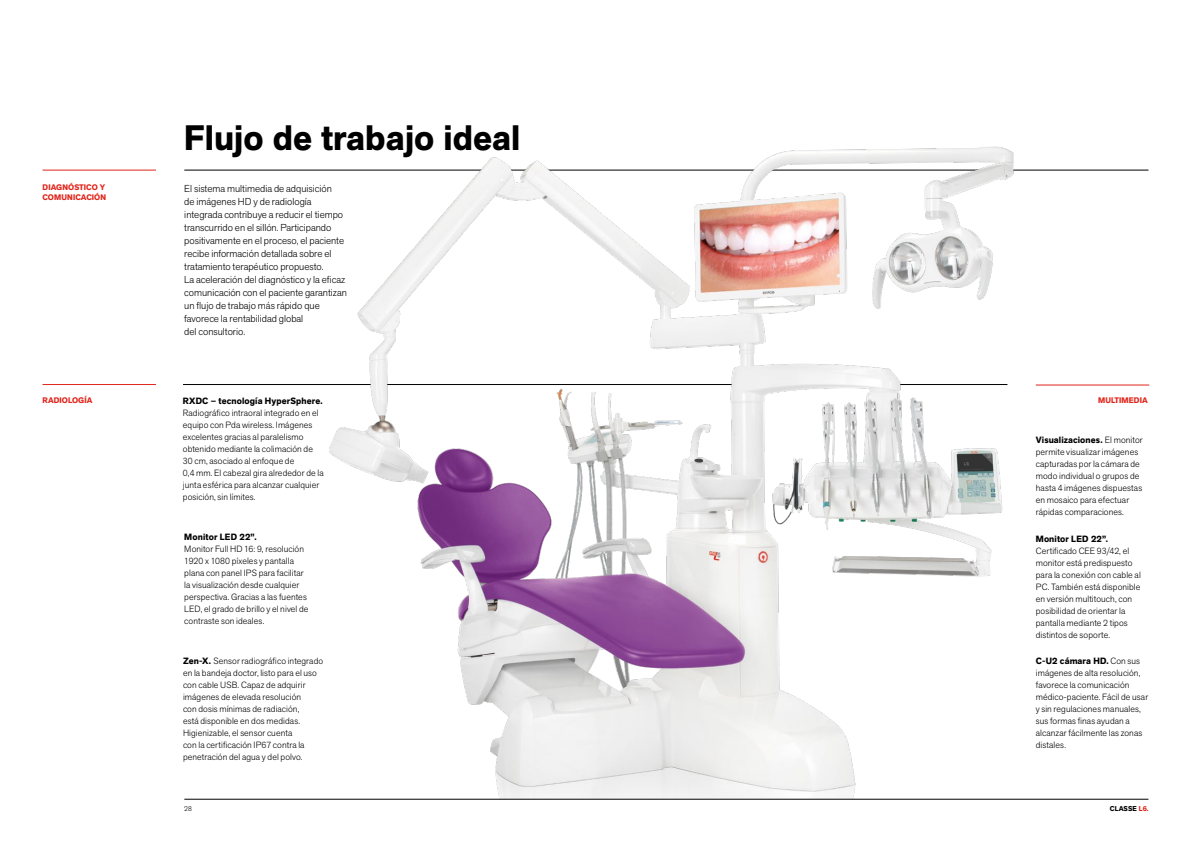
<style>
.page{position:relative;width:1191px;height:842px;background:#fff}
.page>*{position:absolute;margin:0;border:0;box-sizing:border-box;transform-origin:0 0}
.Titolo{font:700 35px "Akzid Grtsk Next";color:#000}
.Testo{font:300 10px/13px "Akzid Grtsk Next";color:#000}
.Testo_descrizione{font:300 9px/12px "Akzid Grtsk Next";letter-spacing:.01em;color:#000}
.Testo_descrizione-2{font:700 9px "Akzid Grtsk Next";letter-spacing:.015em;color:#000}
.Titoletto{font:700 8px/9.6px "Akzid Grtsk Next";letter-spacing:.01em;color:#e1251b}
.diciture_fondo_pagin{font:700 7px "Akzid Grtsk Next";letter-spacing:.01em;color:#000}
.diciture_fondo_pagin-2{font:300 7px "Akzid Grtsk Next";color:#000}
.s1{font-weight:700}
.s2{color:#e1251b}
</style>
<div class="page">
<hr style="left:183px;top:384px;width:824px;height:1px;background:#000">
<hr style="left:184px;top:170px;width:964px;height:1px;background:#000">
<img style="left:266px;top:146px;width:796px;height:653px">
<hr style="left:184px;top:799px;width:964px;height:1px;background:#000">
<hr style="left:43px;top:170px;width:113px;height:1px;background:#e1251b">
<hr style="left:43px;top:384px;width:113px;height:1px;background:#e1251b">
<hr style="left:1035px;top:385px;width:114px;height:1px;background:#e1251b">
<p class="Titoletto" style="left:43px;top:183px;width:65px">DIAGNÓSTICO Y<br>COMUNICACIÓN</p>
<p class="Titoletto" style="left:43px;top:396px;width:51px">RADIOLOGÍA</p>
<p class="Titolo" style="left:184px;top:115px;width:337px">Flujo de trabajo ideal</p>
<p class="Testo" style="left:184px;top:182px;width:161px">El sistema multimedia de adquisición de imágenes HD y de radiología integrada contribuye a reducir el tiempo transcurrido en el sillón. Participando positivamente en el proceso, el paciente recibe información detallada sobre el tratamiento terapéutico propuesto.</p>
<p class="Testo" style="left:184px;top:273px;width:164px">La aceleración del diagnóstico y la eficaz comunicación con el paciente garantizan un flujo de trabajo más rápido que favorece la rentabilidad global<br>del consultorio.</p>
<p class="Testo_descrizione" style="left:183px;top:395px;width:142px"><span class="s1">RXDC – tecnología HyperSphere.<br></span>Radiográfico intraoral integrado en el equipo con Pda wireless. Imágenes excelentes gracias al paralelismo obtenido mediante la colimación de 30 cm, asociado al enfoque de<br>0,4 mm. El cabezal gira alrededor de la junta esférica para alcanzar cualquier posición, sin límites.</p>
<p class="Testo_descrizione-2" style="left:184px;top:531px;width:74px">Monitor LED 22”.</p>
<p class="Testo_descrizione" style="left:184px;top:543px;width:126px">Monitor Full HD 16: 9, resolución<br>1920 x 1080 píxeles y pantalla plana con panel IPS para facilitar la visualización desde cualquier perspectiva. Gracias a las fuentes<br>LED, el grado de brillo y el nivel de contraste son ideales.</p>
<p class="Testo_descrizione" style="left:183px;top:655px;width:142px"><span class="s1">Zen-X.</span> Sensor radiográfico integrado en la bandeja doctor, listo para el uso con cable USB. Capaz de adquirir imágenes de elevada resolución<br>con dosis mínimas de radiación,<br>está disponible en dos medidas.<br>Higienizable, el sensor cuenta<br>con la certificación IP67 contra la penetración del agua y del polvo.</p>
<p class="Titoletto" style="left:1098px;top:396px;width:51px">MULTIMEDIA</p>
<p class="Testo_descrizione" style="left:1035px;top:434px;width:108px"><span class="s1">Visualizaciones.</span> El monitor permite visualizar imágenes capturadas por la cámara de modo individual o grupos de hasta 4 imágenes dispuestas en mosaico para efectuar rápidas comparaciones.</p>
<p class="Testo_descrizione" style="left:1035px;top:533px;width:106px"><span class="s1">Monitor LED 22”.<br></span>Certificado CEE 93/42, el monitor está predispuesto para la conexión con cable al<br>PC. También está disponible en versión multitouch, con posibilidad de orientar la pantalla mediante 2 tipos distintos de soporte.</p>
<p class="Testo_descrizione" style="left:1035px;top:655px;width:114px"><span class="s1">C-U2 cámara HD.</span> Con sus imágenes de alta resolución, favorece la comunicación médico-paciente. Fácil de usar y sin regulaciones manuales, sus formas finas ayudan a alcanzar fácilmente las zonas distales.</p>
<p class="diciture_fondo_pagin-2" style="left:184px;top:804px;width:9px">28</p>
<p class="diciture_fondo_pagin" style="left:1110px;top:804px;width:40px">CLASSE <span class="s2">L6.</span></p>
</div>
